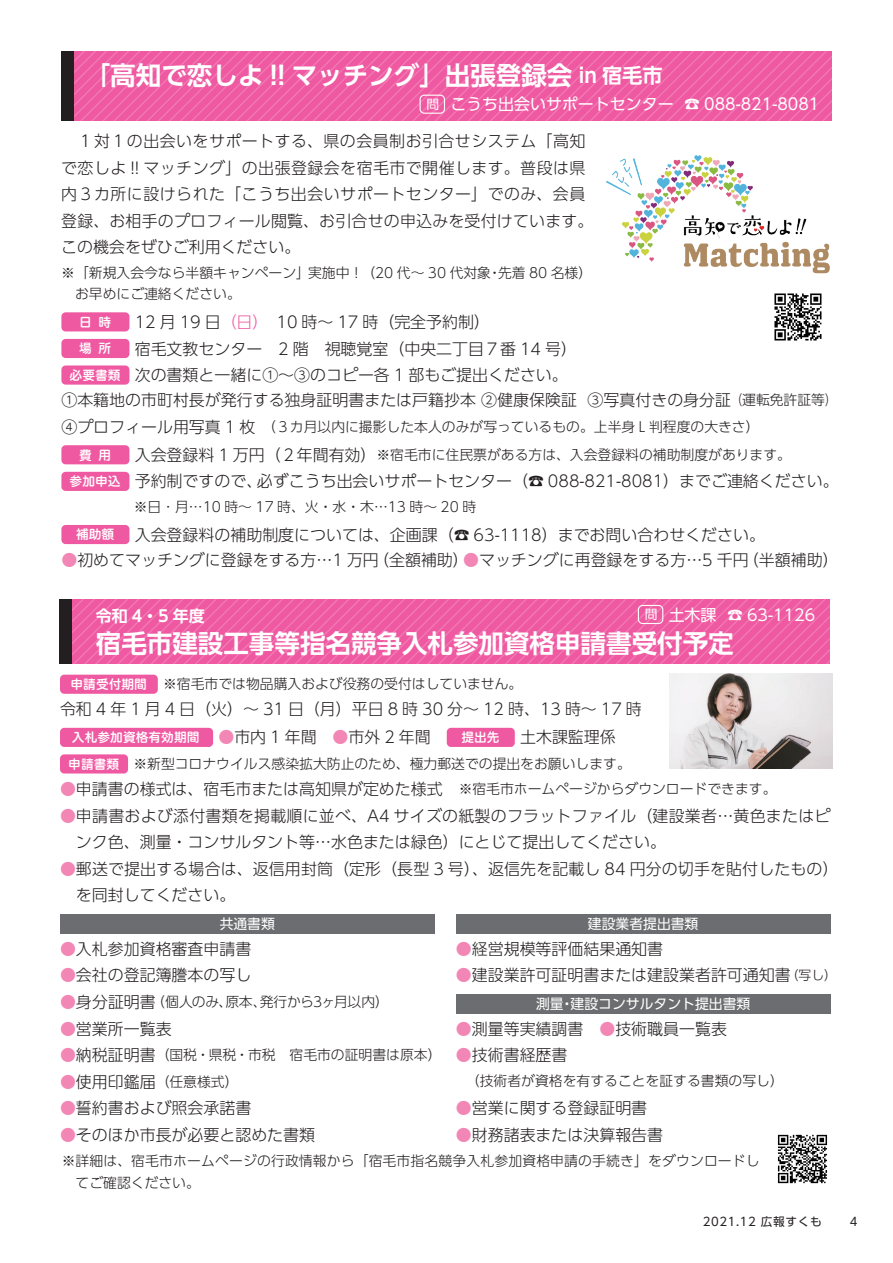
<style>
.page{position:relative;width:893px;height:1263px;background:#fff}
.page>*{position:absolute;margin:0;border:0;box-sizing:border-box;transform-origin:0 0}
.本文{font:700 25.5px "UD Shin Go Pro De";color:#fff}
.本文-2{font:700 20.25px "UD Shin Go Pro De";color:#fff}
.本文-3{font:300 15.9px/26.5px "UD Shin Go Pr 6";color:#231f20}
.本文-4{font:300 15.9px/26.5px "UD Shin Go Pr 6";letter-spacing:.03em;color:#231f20}
.本文-5{font:15.9px "UD Shin Go Pr 6";color:#fff}
.本文-6{font:700 15.9px "UD Shin Go Pro De";letter-spacing:.125em;color:#fff}
.本文-7{font:300 13.8px/21.3px "UD Shin Go Pr 6";color:#231f20}
.本文-8{font:13.8px "UD Shin Go Pro";color:#fff}
.本文-9{font:300 13.8px "UD Shin Go Pr 6";letter-spacing:-.04em;color:#231f20}
.本文-10{font:300 13.8px "UD Shin Go Pr 6";color:#231f20;scale:.8 1}
.情報コーナー1{font:12.75px "Hiragino UD Sans R Std N W6";color:#fff}
.本文-11{font:300 12.75px "UD Shin Go Pr 6";color:#231f20}
.情報コーナー1-2{font:12.75px "UD Shin Go Pro";color:#fff}
.t1{font:11.7px "UD Shin Go Pro";letter-spacing:.05em;color:#231f20}
.s1{color:#ef59a1}
.s2{font-family:"PUD Shin Go Pr 6 N"}
.s3{font-size:13.8px}
.s4{color:#f287b6}
</style>
<div class="page">
<img style="left:607px;top:155px;width:223px;height:119px">
<svg style="left:74px;top:51px;width:758px;height:70px;background:#ef5ea4"></svg>
<div style="left:420px;top:95px;width:25px;height:19px;border:1px solid #fff;border-radius:4px"></div>
<div style="left:61px;top:51px;width:13px;height:70px;background:#231f20"></div>
<div style="left:61px;top:312px;width:68px;height:19px;background:#ef59a1;border-radius:4px"></div>
<div style="left:61px;top:339px;width:68px;height:19px;background:#ef59a1;border-radius:4px"></div>
<div style="left:61px;top:365px;width:68px;height:20px;background:#ef59a1;border-radius:4px"></div>
<div style="left:61px;top:445px;width:68px;height:19px;background:#ef59a1;border-radius:4px"></div>
<div style="left:61px;top:472px;width:68px;height:19px;background:#ef59a1;border-radius:4px"></div>
<div style="left:61px;top:525px;width:68px;height:19px;background:#ef59a1;border-radius:4px"></div>
<svg style="left:72px;top:600px;width:758px;height:64px;background:#ef5ea4"></svg>
<div style="left:638px;top:605px;width:25px;height:19px;border:1px solid #fff;border-radius:4px"></div>
<div style="left:60px;top:600px;width:12px;height:64px;background:#231f20"></div>
<div style="left:60px;top:675px;width:98px;height:19px;background:#ef59a1;border-radius:4px"></div>
<div style="left:60px;top:728px;width:153px;height:19px;background:#ef59a1;border-radius:4px"></div>
<div style="left:447px;top:728px;width:68px;height:19px;background:#ef59a1;border-radius:4px"></div>
<div style="left:60px;top:754px;width:68px;height:19px;background:#ef59a1;border-radius:4px"></div>
<img style="left:669px;top:674px;width:163px;height:94px">
<div style="left:60px;top:914px;width:375px;height:20px;background:#6c6d70"></div>
<div style="left:456px;top:914px;width:374px;height:20px;background:#6c6d70"></div>
<div style="left:456px;top:994px;width:374px;height:20px;background:#6c6d70"></div>
<img style="left:777px;top:1134px;width:51px;height:50px">
<img style="left:774px;top:293px;width:48px;height:48px">
<p class="本文" style="left:85px;top:55px;width:489px">「高知で恋しよ !! マッチング」出張登録会</p>
<p class="本文-2" style="left:579px;top:59px;width:85px">in 宿毛市</p>
<p class="情報コーナー1-2" style="left:427px;top:94px;width:14px">問</p>
<p class="本文-5" style="left:450px;top:91px;width:225px">こうち出会いサポートセンター</p>
<p class="本文-4" style="left:61px;top:127px;width:534px">　１対１の出会いをサポートする、県の会員制お引合せシステム「高知で恋しよ !! マッチング」の出張登録会を宿毛市で開催します。普段は県内３カ所に設けられた「こうち出会いサポートセンター」でのみ、会員登録、お相手のプロフィール閲覧、お引合せの申込みを受付けています。この機会をぜひご利用ください。</p>
<p class="本文-7" style="left:498px;top:262px;width:96px">先着 80 名様(</p>
<p class="本文-7" style="left:75px;top:262px;width:418px;text-indent:-14px">※「新規入会今なら半額キャンペーン」実施中！（20 代～ 30 代対象お早めにご連絡ください。</p>
<p class="本文-7" style="left:488px;top:262px;width:15px">・</p>
<p class="情報コーナー1" style="left:79px;top:312px;width:14px">日</p>
<p class="情報コーナー1" style="left:99px;top:312px;width:14px">時</p>
<p class="本文-3" style="left:135px;top:308px;width:357px">12 月 19 日<span class="s1">（日）　</span>10 時～ 17 時（完全予約制(</p>
<p class="情報コーナー1" style="left:99px;top:339px;width:14px">所</p>
<p class="情報コーナー1" style="left:79px;top:339px;width:14px">場</p>
<p class="本文-3" style="left:135px;top:335px;width:444px">宿毛文教センター　2 階　視聴覚室（中央二丁目７番 14 号(</p>
<p class="情報コーナー1" style="left:70px;top:365px;width:53px">必要書類</p>
<p class="本文-3" style="left:135px;top:361px;width:435px">次の書類と一緒に①～③のコピー各 1 部もご提出ください。</p>
<p class="本文-5" style="left:684px;top:91px;width:137px">☎ 088-821-8081</p>
<p class="本文-3" style="left:61px;top:386px;width:517px">①本籍地の市町村長が発行する独身証明書または戸籍抄本 ②健康保険証</p>
<p class="本文-7" style="left:255px;top:415px;width:506px">　（３カ月以内に撮影した本人のみが写っているもの。上半身 L 判程度の大きさ(</p>
<p class="本文-3" style="left:588px;top:386px;width:145px">③写真付きの身分証</p>
<p class="本文-10" style="left:731px;top:389px;width:133px">（運転免許証等(</p>
<p class="本文-3" style="left:61px;top:413px;width:195px"><span class="s2">④</span>プロフィール用写真 1 枚</p>
<p class="情報コーナー1" style="left:79px;top:445px;width:14px">費</p>
<p class="情報コーナー1" style="left:99px;top:445px;width:14px">用</p>
<p class="本文-3" style="left:135px;top:441px;width:257px">入会登録料 1 万円（２年間有効）<span class="s3">※</span></p>
<p class="本文-7" style="left:390px;top:444px;width:402px">宿毛市に住民票がある方は、入会登録料の補助制度があります。</p>
<p class="情報コーナー1" style="left:70px;top:472px;width:53px">参加申込</p>
<p class="本文-3" style="left:257px;top:467px;width:583px">必ずこうち出会いサポートセンター（☎ 088-821-8081）までご連絡ください。</p>
<p class="本文-3" style="left:135px;top:467px;width:129px">予約制ですので、</p>
<p class="情報コーナー1" style="left:76px;top:525px;width:40px">補助額</p>
<p class="本文-7" style="left:134px;top:495px;width:344px">※日･月…10 時～ 17 時、火・水・木…13 時～ 20 時</p>
<p class="本文-3" style="left:135px;top:521px;width:632px">入会登録料の補助制度については、企画課（☎ 63-1118）までお問い合わせください。</p>
<p class="本文-3" style="left:61px;top:546px;width:319px"><span class="s4">●</span>初めてマッチングに登録をする方…1 万円</p>
<p class="本文-3" style="left:373px;top:546px;width:377px">（全額補助）<span class="s4">●</span>マッチングに再登録をする方…5 千円</p>
<p class="本文-3" style="left:743px;top:546px;width:97px">（半額補助(</p>
<p class="本文-5" style="left:669px;top:602px;width:49px">土木課</p>
<p class="本文-5" style="left:727px;top:602px;width:90px">☎ 63-1126</p>
<p class="本文-6" style="left:96px;top:603px;width:110px">令和4・5年度</p>
<p class="本文" style="left:96px;top:622px;width:639px">宿毛市建設工事等指名競争入札参加資格申請書受付予定</p>
<p class="本文-7" style="left:163px;top:673px;width:361px">※宿毛市では物品購入および役務の受付はしていません。</p>
<p class="情報コーナー1-2" style="left:645px;top:604px;width:14px">問</p>
<p class="情報コーナー1" style="left:70px;top:674px;width:78px">申請受付期間</p>
<p class="本文-3" style="left:60px;top:695px;width:583px">令和 4 年 1 月 4 日（火）～ 31 日（月）平日 8 時 30 分～ 12 時、13 時～ 17 時</p>
<p class="本文-3" style="left:520px;top:723px;width:97px">土木課監理係</p>
<p class="本文-3" style="left:218px;top:723px;width:230px"><span class="s4">●</span>市内 1 年間　<span class="s4">●</span>市外 2 年間　</p>
<p class="情報コーナー1" style="left:72px;top:728px;width:129px">入札参加資格有効期間</p>
<p class="本文-7" style="left:133px;top:753px;width:499px">※新型コロナウイルス感染拡大防止のため、極力郵送での提出をお願いします。</p>
<p class="情報コーナー1" style="left:461px;top:728px;width:40px">提出先</p>
<p class="情報コーナー1" style="left:68px;top:754px;width:53px">申請書類</p>
<p class="本文-3" style="left:60px;top:775px;width:414px"><span class="s4">●</span>申請書の様式は、宿毛市または高知県が定めた様式　<span class="s3">※</span></p>
<p class="本文-3" style="left:76px;top:802px;width:756px;text-indent:-16px"><span class="s4">●</span>申請書および添付書類を掲載順に並べ、A4 サイズの紙製のフラットファイル（建設業者…黄色またはピンク色、測量・コンサルタント等…水色または緑色）にとじて提出してください。</p>
<p class="本文-3" style="left:76px;top:855px;width:764px;text-indent:-16px"><span class="s4">●</span>郵送で提出する場合は、返信用封筒（定形（長型 3 号）、返信先を記載し 84 円分の切手を貼付したもの(を同封してください。</p>
<p class="本文-8" style="left:220px;top:913px;width:57px">共通書類</p>
<p class="本文-3" style="left:60px;top:935px;width:193px"><span class="s4">●</span>入札参加資格審査申請書</p>
<p class="本文-3" style="left:60px;top:961px;width:193px"><span class="s4">●</span>会社の登記簿謄本の写し</p>
<p class="本文-9" style="left:260px;top:991px;width:131px">発行から3ヶ月以内(</p>
<p class="本文-7" style="left:472px;top:778px;width:306px">宿毛市ホームページからダウンロードできます。</p>
<p class="本文-8" style="left:588px;top:913px;width:112px">建設業者提出書類</p>
<p class="本文-3" style="left:456px;top:935px;width:209px"><span class="s4">●</span>経営規模等評価結果通知書</p>
<p class="本文-3" style="left:456px;top:961px;width:336px"><span class="s4">●</span>建設業許可証明書または建設業者許可通知書</p>
<p class="本文-8" style="left:571px;top:993px;width:181px">建設コンサルタント提出書類</p>
<p class="本文-11" style="left:786px;top:965px;width:53px">（写し(</p>
<p class="本文-3" style="left:60px;top:988px;width:97px"><span class="s4">●</span>身分証明書</p>
<p class="本文-3" style="left:60px;top:1015px;width:113px"><span class="s4">●</span>営業所一覧表</p>
<p class="本文-7" style="left:156px;top:1044px;width:287px">（国税・県税・市税　宿毛市の証明書は原本(</p>
<p class="本文-7" style="left:151px;top:991px;width:117px">（個人のみ原本、</p>
<p class="本文-7" style="left:218px;top:991px;width:15px">、</p>
<p class="本文-8" style="left:536px;top:993px;width:29px">測量</p>
<p class="本文-3" style="left:456px;top:1015px;width:273px"><span class="s4">●</span>測量等実績調書　<span class="s4">●</span>技術職員一覧表</p>
<p class="本文-3" style="left:456px;top:1041px;width:113px"><span class="s4">●</span>技術書経歴書</p>
<p class="本文-7" style="left:466px;top:1069px;width:319px">（技術者が資格を有することを証する書類の写し(</p>
<p class="本文-3" style="left:456px;top:1094px;width:193px"><span class="s4">●</span>営業に関する登録証明書</p>
<p class="本文-3" style="left:456px;top:1121px;width:209px"><span class="s4">●</span>財務諸表または決算報告書</p>
<p class="本文-7" style="left:76px;top:1150px;width:686px;text-indent:-14px">※詳細は、宿毛市ホームページの行政情報から「宿毛市指名競争入札参加資格申請の手続き」をダウンロードしてご確認ください。</p>
<p class="本文-8" style="left:560px;top:993px;width:15px">・</p>
<p class="本文-3" style="left:60px;top:1041px;width:97px"><span class="s4">●</span>納税証明書</p>
<p class="本文-3" style="left:60px;top:1068px;width:97px"><span class="s4">●</span>使用印鑑届</p>
<p class="本文-3" style="left:60px;top:1094px;width:193px"><span class="s4">●</span>誓約書および照会承諾書</p>
<p class="本文-3" style="left:60px;top:1121px;width:257px"><span class="s4">●</span>そのほか市長が必要と認めた書類</p>
<p class="本文-7" style="left:156px;top:1070px;width:84px">（任意様式(</p>
<p class="t1" style="left:703px;top:1212px;width:120px">2021.12 広報すくも</p>
<p class="t1" style="left:850px;top:1212px;width:9px">4</p>
</div>
